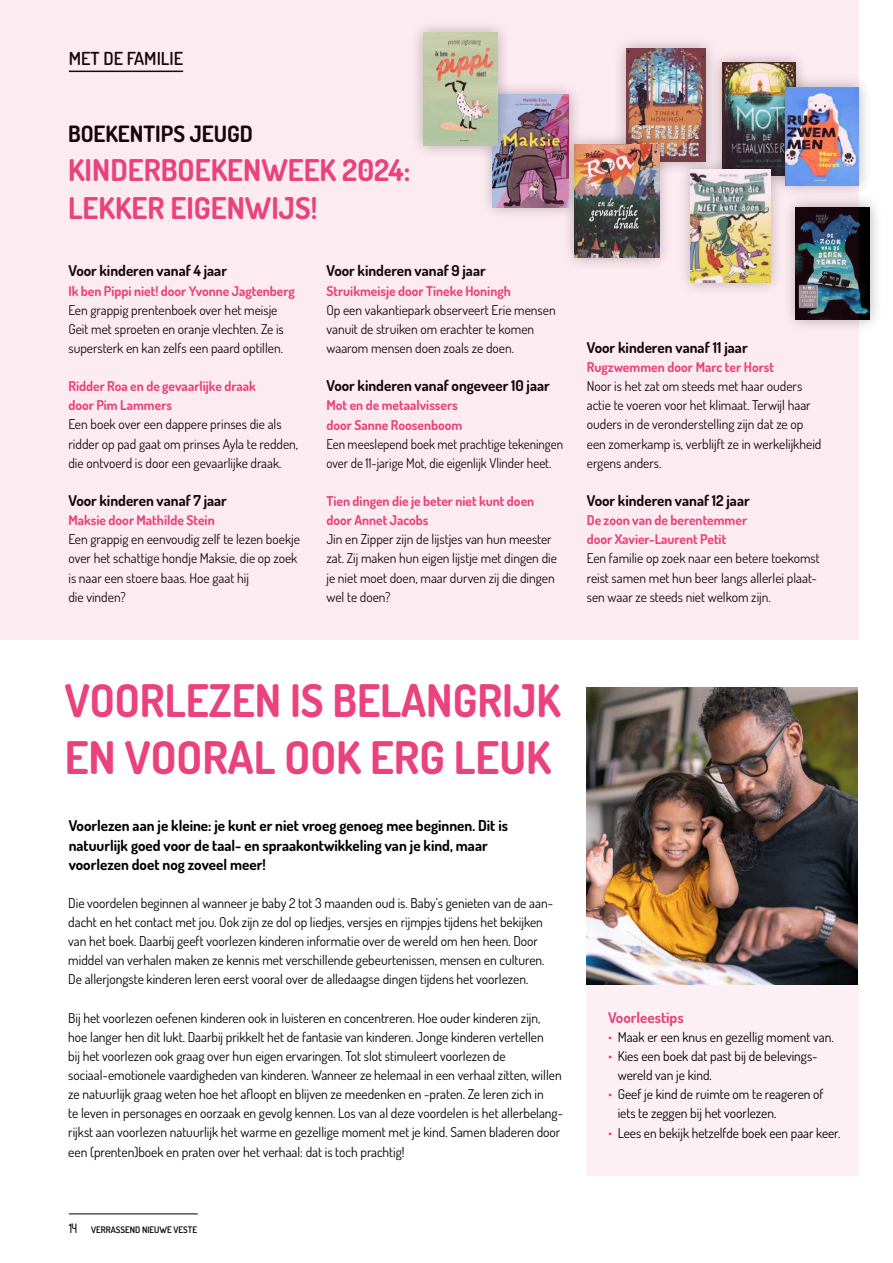
<style>
.page{position:relative;width:893px;height:1263px;background:#fff}
.page>*{position:absolute;margin:0;border:0;box-sizing:border-box;transform-origin:0 0}
.t1{font:700 45px/57.4px "Dosis";color:#e9427d}
.t2{font:700 30px/38.2px "Dosis";color:#e9427d}
.t3{font:700 22.5px "Dosis";color:#000}
.t4{font:600 18px "Dosis";color:#000}
.t5{font:700 15px/19.2px "Dosis";color:#000}
.t6{font:700 15px "Dosis";color:#e9427d}
.t7{font:13.5px/19.2px "Dosis";color:#000}
.t8{font:700 13.5px/19.2px "Dosis";color:#e9427d}
.t9{font:13.5px/19.2px "Dosis";color:#000;scale:.96 1}
.t10{font:600 9px "Dosis";color:#000}
.s1{font-family:"Haustraks YT";font-weight:400;font-size:13.5px}
.s2{color:#e9427d}
</style>
<div class="page">
<div style="left:782px;top:193px;width:101px;height:141px;background:#000;opacity:.3"></div>
<img style="left:859px;top:207px;width:10px;height:113px">
<div style="left:772px;top:73px;width:101px;height:126px;background:#000;opacity:.3"></div>
<svg style="left:0;top:0;width:859px;height:640px;background:#eedee3"></svg>
<div style="left:587px;top:984px;width:272px;height:192px;background:#fdf0f4"></div>
<img style="left:587px;top:687px;width:270px;height:297px">
<hr style="left:69px;top:1213px;width:129px;height:1px;background:#000">
<h3 class="t4" style="left:69px;top:46px;width:116px">MET DE FAMILIE</h3>
<h3 class="t3" style="left:68px;top:119px;width:186px">BOEKENTIPS JEUGD</h3>
<h2 class="t2" style="left:68px;top:149px;width:344px">KINDERBOEKENWEEK 2024:<br>LEKKER EIGENWIJS!</h2>
<p class="t5" style="left:68px;top:261px;width:160px">Voor kinderen vanaf 4 jaar</p>
<p class="t8" style="left:68px;top:280px;width:228px">Ik ben Pippi niet! door Yvonne Jagtenberg</p>
<p class="t7" style="left:68px;top:299px;width:217px">Een grappig prentenboek over het meisje<br>Geit met sproeten en oranje vlechten. Ze is supersterk en kan zelfs een paard optillen.</p>
<p class="t8" style="left:68px;top:376px;width:189px">Ridder Roa en de gevaarlijke draak door Pim Lammers</p>
<p class="t7" style="left:68px;top:414px;width:231px">Een boek over een dappere prinses die als ridder op pad gaat om prinses Ayla te redden, die ontvoerd is door een gevaarlijke draak.</p>
<p class="t5" style="left:68px;top:490px;width:160px">Voor kinderen vanaf 7 jaar</p>
<p class="t8" style="left:68px;top:510px;width:148px">Maksie door Mathilde Stein</p>
<p class="t7" style="left:68px;top:529px;width:233px">Een grappig en eenvoudig zelf te lezen boekje over het schattige hondje Maksie, die op zoek is naar een stoere baas. Hoe gaat hij<br>die vinden?</p>
<p class="t5" style="left:326px;top:261px;width:161px">Voor kinderen vanaf 9 jaar</p>
<p class="t8" style="left:326px;top:280px;width:186px">Struikmeisje door Tineke Honingh</p>
<p class="t7" style="left:326px;top:299px;width:231px">Op een vakantiepark observeert Erie mensen vanuit de struiken om erachter te komen waarom mensen doen zoals ze doen.</p>
<p class="t5" style="left:326px;top:375px;width:225px">Voor kinderen vanaf ongeveer 10 jaar</p>
<p class="t8" style="left:326px;top:395px;width:137px">Mot en de metaalvissers door Sanne Roosenboom</p>
<p class="t9" style="left:326px;top:433px;width:248px">Een meeslepend boek met prachtige tekeningen over de 11-jarige Mot, die eigenlijk Vlinder heet.</p>
<p class="t8" style="left:326px;top:491px;width:209px">Tien dingen die je beter niet kunt doen door Annet Jacobs</p>
<p class="t7" style="left:326px;top:529px;width:232px">Jin en Zipper zijn de lijstjes van hun meester zat. Zij maken hun eigen lijstje met dingen die je niet moet doen, maar durven zij die dingen wel te doen?</p>
<p class="t5" style="left:587px;top:337px;width:162px">Voor kinderen vanaf 11 jaar</p>
<p class="t8" style="left:587px;top:357px;width:189px">Rugzwemmen door Marc ter Horst</p>
<p class="t7" style="left:587px;top:376px;width:236px">Noor is het zat om steeds met haar ouders actie te voeren voor het klimaat. Terwijl haar ouders in de veronderstelling zijn dat ze op een zomerkamp is, verblijft ze in werkelijkheid ergens anders.</p>
<p class="t5" style="left:587px;top:490px;width:164px">Voor kinderen vanaf 12 jaar</p>
<p class="t8" style="left:587px;top:510px;width:162px">De zoon van de berentemmer door Xavier-Laurent Petit</p>
<p class="t7" style="left:587px;top:548px;width:235px">Een familie op zoek naar een betere toekomst reist samen met hun beer langs allerlei plaat&shy;sen waar ze steeds niet welkom zijn.</p>
<h1 class="t1" style="left:65px;top:669px;width:497px">VOORLEZEN IS BELANGRIJK<br>EN VOORAL OOK ERG LEUK</h1>
<p class="t5" style="left:69px;top:816px;width:441px">Voorlezen aan je kleine: je kunt er niet vroeg genoeg mee beginnen. Dit is natuurlijk goed voor de taal- en spraakontwikkeling van je kind, maar voorlezen doet nog zoveel meer!</p>
<p class="t7" style="left:68px;top:893px;width:486px">Die voordelen beginnen al wanneer je baby 2 tot 3 maanden oud is. Baby’s genieten van de aan&shy;dacht en het contact met jou. Ook zijn ze dol op liedjes, versjes en rijmpjes tijdens het bekijken van het boek. Daarbij geeft voorlezen kinderen informatie over de wereld om hen heen. Door middel van verhalen maken ze kennis met verschillende gebeurtenissen, mensen en culturen.<br>De allerjongste kinderen leren eerst vooral over de alledaagse dingen tijdens het voorlezen.</p>
<p class="t7" style="left:68px;top:1007px;width:496px">Bij het voorlezen oefenen kinderen ook in luisteren en concentreren. Hoe ouder kinderen zijn,<br>hoe langer hen dit lukt. Daarbij prikkelt het de fantasie van kinderen. Jonge kinderen vertellen<br>bij het voorlezen ook graag over hun eigen ervaringen. Tot slot stimuleert voorlezen de sociaal-emotionele vaardigheden van kinderen. Wanneer ze helemaal in een verhaal zitten, willen ze natuurlijk graag weten hoe het afloopt en blijven ze meedenken en -praten. Ze leren zich in<br>te leven in personages en oorzaak en gevolg kennen. Los van al deze voordelen is het allerbelang&shy;rijkst aan voorlezen natuurlijk het warme en gezellige moment met je kind. Samen bladeren door een (prenten)boek en praten over het verhaal: dat is toch prachtig!</p>
<p class="t10" style="left:69px;top:1224px;width:130px"><span class="s1">14</span> VERRASSEND NIEUWE VESTE</p>
<p class="t6" style="left:608px;top:1007px;width:77px">Voorleestips</p>
<p class="t7" style="left:608px;top:1026px;width:227px"><span class="s2">•</span> Maak er een knus en gezellig moment van.</p>
<p class="t7" style="left:618px;top:1046px;width:200px;text-indent:-10px"><span class="s2">•</span> Kies een boek dat past bij de belevings&shy;wereld van je kind.</p>
<p class="t7" style="left:618px;top:1084px;width:207px;text-indent:-10px"><span class="s2">•</span> Geef je kind de ruimte om te reageren of iets te zeggen bij het voorlezen.</p>
<p class="t7" style="left:608px;top:1122px;width:234px"><span class="s2">•</span> Lees en bekijk hetzelfde boek een paar keer.</p>
</div>
